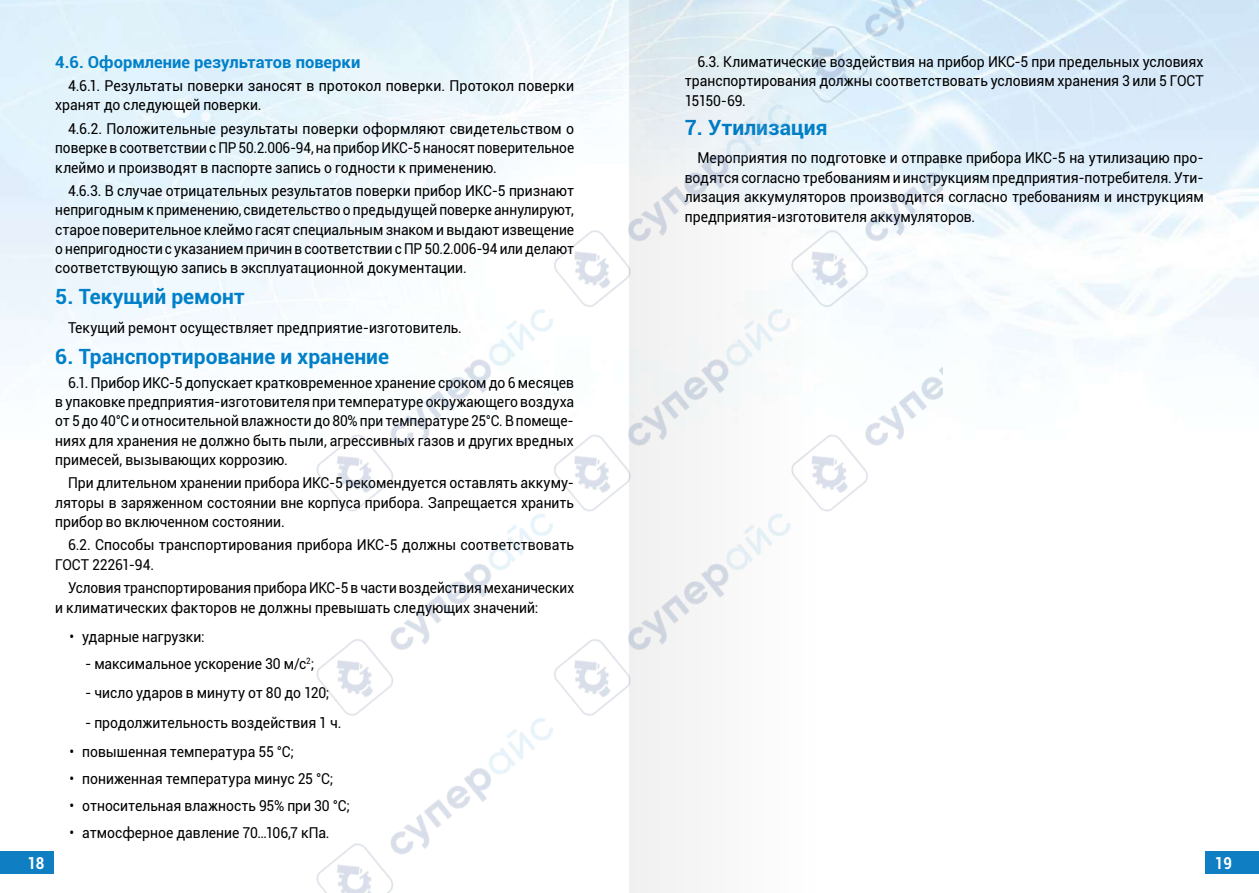
<style>
.page{position:relative;width:1259px;height:893px;background:#fff}
.page>*{position:absolute;margin:0;border:0;box-sizing:border-box;transform-origin:0 0}
.t1{font:700 21px "Roboto";color:#0080c9}
.t2{font:700 16.5px "Roboto";color:#0080c9}
.t3{font:700 16.5px "Roboto";color:#fff;scale:.9 1}
.t4{font:15px/19.4px "Roboto";color:#000;text-align:justify;scale:.93 1}
.t5{font:15px/19.4px "Roboto";color:#000;scale:.94 1}
.t6{font:15px/19.4px "Roboto";color:#000;scale:.91 1}
</style>
<div class="page">
<img style="left:0;top:0;width:1259px;height:874px">
<div style="left:1205px;top:851px;width:54px;height:22px;background:#107ec3"></div>
<div style="left:0;top:851px;width:54px;height:22px;background:#107ec3"></div>
<img style="left:316px;top:0;width:626px;height:893px">
<p class="t3" style="left:27px;top:851px;width:20px">18</p>
<p class="t2" style="left:55px;top:50px;width:306px">4.6. Оформление результатов поверки</p>
<p class="t5" style="left:55px;top:76px;width:553px;text-indent:13px">4.6.1. Результаты поверки заносят в протокол поверки. Протокол поверки хранят до следующей поверки.</p>
<p class="t5" style="left:55px;top:118px;width:553px;text-align:justify;text-indent:13px">4.6.2. Положительные результаты поверки оформляют свидетельством о поверке в соответствии с ПР 50.2.006-94, на прибор ИКС-5 наносят поверительное клеймо и производят в паспорте запись о годности к применению.</p>
<p class="t4" style="left:55px;top:181px;width:559px;text-indent:13px">4.6.3. В случае отрицательных результатов поверки прибор ИКС-5 признают непригодным к применению, свидетельство о предыдущей поверке аннулируют, старое поверительное клеймо гасят специальным знаком и выдают извещение о непригодности с указанием причин в соответствии с ПР 50.2.006-94 или делают соответствующую запись в эксплуатационной документации.</p>
<h1 class="t1" style="left:55px;top:282px;width:191px">5. Текущий ремонт</h1>
<p class="t4" style="left:68px;top:318px;width:425px">Текущий ремонт осуществляет предприятие-изготовитель.</p>
<h1 class="t1" style="left:55px;top:342px;width:335px">6. Транспортирование и хранение</h1>
<p class="t4" style="left:55px;top:372px;width:559px;text-indent:13px">6.1. Прибор ИКС-5 допускает кратковременное хранение сроком до 6 месяцев в упаковке предприятия-изготовителя при температуре окружающего воздуха от 5 до 40°С и относительной влажности до 80% при температуре 25°С. В помеще&shy;ниях для хранения не должно быть пыли, агрессивных газов и других вредных примесей, вызывающих коррозию.</p>
<p class="t4" style="left:55px;top:473px;width:559px;text-indent:13px">При длительном хранении прибора ИКС-5 рекомендуется оставлять аккуму&shy;ляторы в заряженном состоянии вне корпуса прибора. Запрещается хранить прибор во включенном состоянии.</p>
<p class="t5" style="left:55px;top:535px;width:553px;text-indent:13px">6.2. Способы транспортирования прибора ИКС-5 должны соответствовать<br>ГОСТ 22261-94.</p>
<p class="t6" style="left:55px;top:578px;width:572px;text-indent:13px">Условия транспортирования прибора ИКС-5 в части воздействия механических и климатических факторов не должны превышать следующих значений:</p>
<p class="t4" style="left:70px;top:626px;width:147px">• ударные нагрузки:</p>
<p class="t4" style="left:85px;top:653px;width:248px">- максимальное ускорение 30 м/с<sup>2</sup>;</p>
<p class="t4" style="left:85px;top:683px;width:264px">- число ударов в минуту от 80 до 120;</p>
<p class="t4" style="left:85px;top:712px;width:277px">- продолжительность воздействия 1 ч.</p>
<p class="t4" style="left:70px;top:741px;width:243px">• повышенная температура 55 °С;</p>
<p class="t4" style="left:70px;top:768px;width:285px">• пониженная температура минус 25 °С;</p>
<p class="t4" style="left:70px;top:796px;width:303px">• относительная влажность 95% при 30 °С;</p>
<p class="t4" style="left:70px;top:823px;width:281px">• атмосферное давление 70…106,7 кПа.</p>
<p class="t4" style="left:685px;top:51px;width:559px;text-indent:13px">6.3. Климатические воздействия на прибор ИКС-5 при предельных условиях транспортирования должны соответствовать условиям хранения 3 или 5 ГОСТ 15150-69.</p>
<h1 class="t1" style="left:685px;top:113px;width:144px">7. Утилизация</h1>
<p class="t4" style="left:685px;top:147px;width:560px;text-indent:13px">Мероприятия по подготовке и отправке прибора ИКС-5 на утилизацию про&shy;водятся согласно требованиям и инструкциям предприятия-потребителя. Ути&shy;лизация аккумуляторов производится согласно требованиям и инструкциям предприятия-изготовителя аккумуляторов.</p>
<p class="t3" style="left:1215px;top:851px;width:20px">19</p>
</div>
